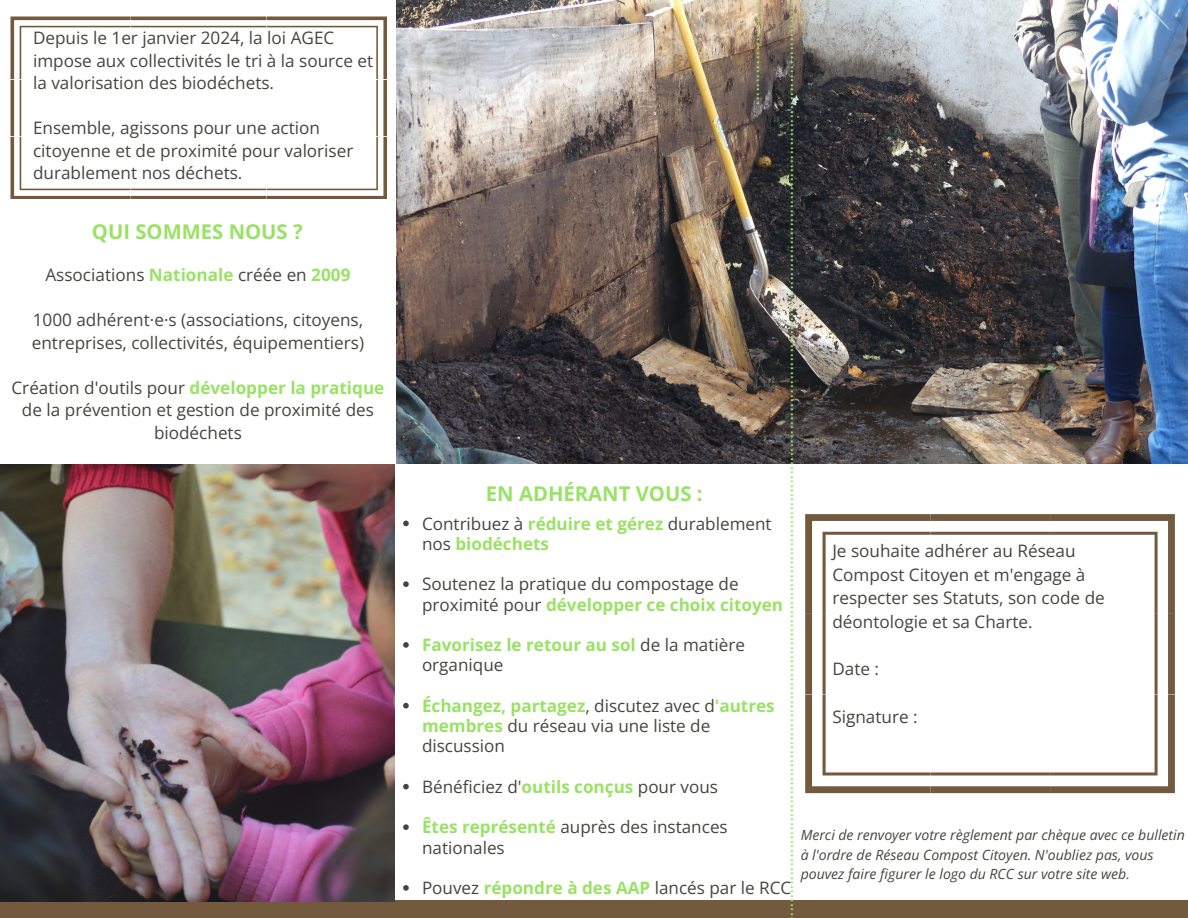
<style>
.page{position:relative;width:1188px;height:918px;background:#fff}
.page>*{position:absolute;margin:0;border:0;box-sizing:border-box;transform-origin:0 0}
.t1{font:700 20.25px "Open Sans";color:#99e265}
.t2{font:17.1px/22.5px "Open Sans";color:#444440}
.t3{font:17.1px/33.8px "Open Sans";color:#99e265}
.t4{font:700 17.1px/20.2px "Open Sans";color:#99e265}
.t5{font:italic 14.1px/19.2px "Open Sans";color:#444440}
.s1{font-weight:700;color:#99e265}
.s2{font-weight:400;color:#444440}
</style>
<div class="page">
<div style="left:0;top:901px;width:1188px;height:17px;background:#735a3e"></div>
<img style="left:0;top:465px;width:395px;height:436px">
<img style="left:396px;top:0;width:792px;height:464px">
<svg style="left:805px;top:514px;width:370px;height:279px"></svg>
<svg style="left:10px;top:17px;width:377px;height:182px"></svg>
<svg style="left:403px;top:521px;width:6px;height:5px"></svg>
<svg style="left:403px;top:581px;width:6px;height:6px"></svg>
<svg style="left:403px;top:642px;width:6px;height:6px"></svg>
<svg style="left:403px;top:703px;width:6px;height:5px"></svg>
<svg style="left:403px;top:784px;width:6px;height:5px"></svg>
<svg style="left:403px;top:824px;width:6px;height:6px"></svg>
<svg style="left:403px;top:885px;width:6px;height:6px"></svg>
<p class="t2" style="left:33px;top:27px;width:342px">Depuis le 1er janvier 2024, la loi AGEC impose aux collectivités le tri à la source et la valorisation des biodéchets.</p>
<p class="t2" style="left:33px;top:117px;width:322px">Ensemble, agissons pour une action citoyenne et de proximité pour valoriser durablement nos déchets.</p>
<p class="t1" style="left:92px;top:218px;width:212px">QUI SOMMES NOUS ?</p>
<p class="t2" style="left:45px;top:263px;width:307px">Associations <span class="s1">Nationale</span> créée en <span class="s1">2009</span></p>
<p class="t2" style="left:32px;top:308px;width:334px">1000 adhérent·e·s (associations, citoyens, entreprises, collectivités, équipementiers)</p>
<p class="t2" style="left:12px;top:376px;width:374px;text-align:center">Création d'outils pour <span class="s1">développer la pratique </span>de la prévention et gestion de proximité des biodéchets</p>
<p class="t3" style="left:815px;top:1px;width:916px;rotate:90deg">........................................................................................................................................................................................................... .......................</p>
<p class="t1" style="left:486px;top:480px;width:218px">EN ADHÉRANT VOUS :</p>
<p class="t2" style="left:422px;top:513px;width:351px;line-height:20.2px">Contribuez à <span class="s1">réduire et gérez</span> durablement nos <span class="s1">biodéchets</span></p>
<p class="t2" style="left:422px;top:574px;width:363px;line-height:20.2px">Soutenez la pratique du compostage de proximité pour <span class="s1">développer ce choix citoyen</span></p>
<p class="t4" style="left:422px;top:634px;width:325px">Favorisez le retour au sol <span class="s2">de la matière organique</span></p>
<p class="t2" style="left:422px;top:695px;width:354px;line-height:20.2px"><span class="s1">Échangez, partagez</span>, discutez avec d<span class="s1">'autres membres</span> du réseau via une liste de discussion</p>
<p class="t2" style="left:422px;top:775px;width:298px">Bénéficiez d'<span class="s1">outils conçus</span> pour vous</p>
<p class="t2" style="left:422px;top:817px;width:307px;line-height:20.2px"><span class="s1">Êtes représenté</span> auprès des instances nationales</p>
<p class="t2" style="left:422px;top:876px;width:371px">Pouvez <span class="s1">répondre à des AAP</span> lancés par le RCC</p>
<p class="t2" style="left:832px;top:539px;width:274px;line-height:23.7px">Je souhaite adhérer au Réseau<br>Compost Citoyen et m'engage à respecter ses Statuts, son code de déontologie et sa Charte.</p>
<p class="t2" style="left:832px;top:657px;width:48px">Date :</p>
<p class="t2" style="left:832px;top:705px;width:87px">Signature :</p>
<p class="t5" style="left:801px;top:825px;width:386px">Merci de renvoyer votre règlement par chèque avec ce bulletin à l'ordre de Réseau Compost Citoyen. N'oubliez pas, vous pouvez faire figurer le logo du RCC sur votre site web.</p>
</div>
